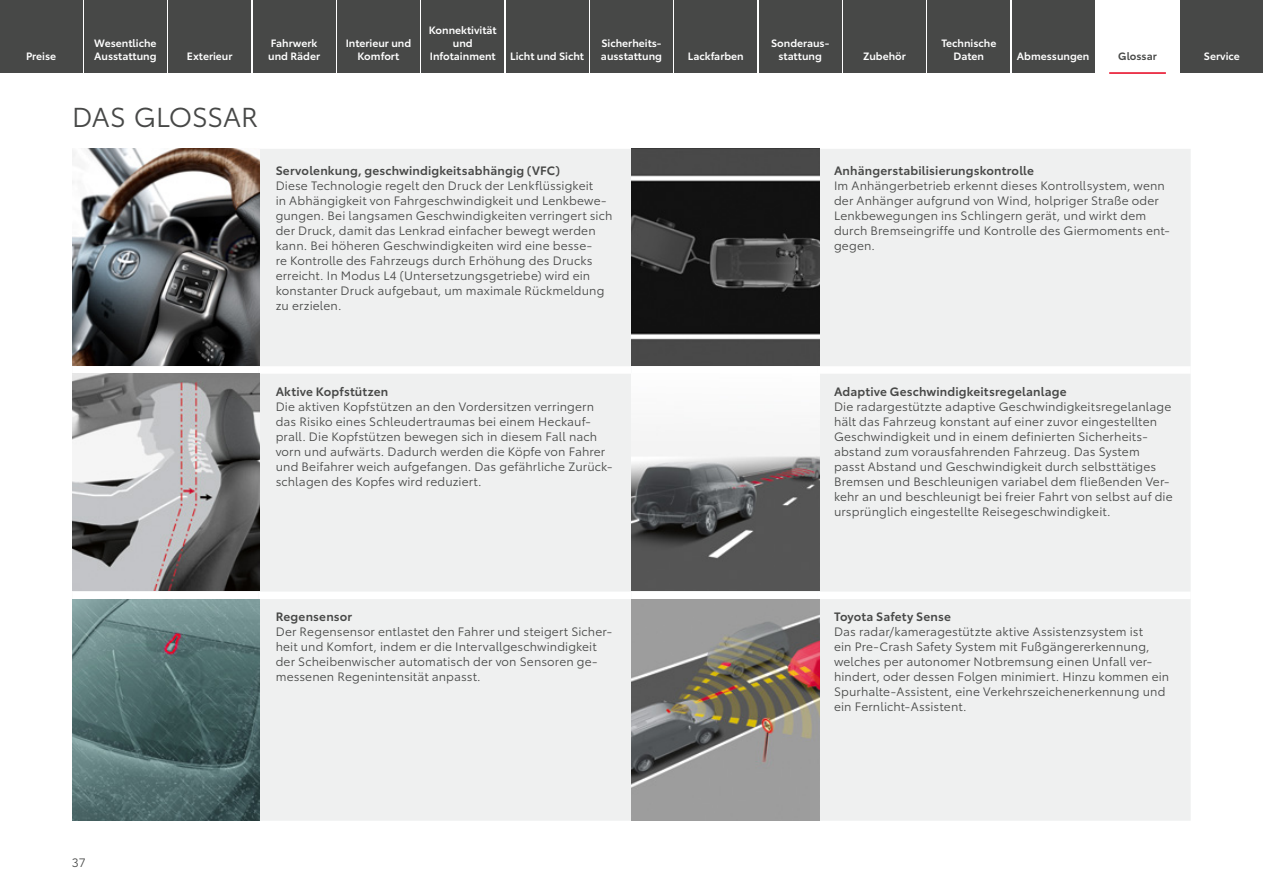
<style>
.page{position:relative;width:1263px;height:893px;background:#fff}
.page>*{position:absolute;margin:0;border:0;box-sizing:border-box;transform-origin:0 0}
._1_Headline{font:27px "Toyota Type";letter-spacing:-.01em;color:#474847}
._1_Glossar_Copy{font:12px/15px "Toyota Type";letter-spacing:.01em;color:#474847}
._1_Glossar_Head{font:600 12px "Toyota Type";letter-spacing:.015em;color:#474847}
._1_Verlinkung{font:600 10.5px/12.6px "Toyota Type";color:#fff;text-align:center}
._1_Verlinkung_aktuell{font:600 10.5px "Toyota Type";color:#474847}
</style>
<div class="page">
<div style="left:258px;top:149px;width:933px;height:672px;background:#eff0f0"></div>
<div style="left:72px;top:592px;width:187px;height:7px;background:#fff"></div>
<div style="left:259px;top:592px;width:372px;height:7px;background:#fff"></div>
<div style="left:631px;top:592px;width:186px;height:7px;background:#fff"></div>
<div style="left:817px;top:592px;width:374px;height:7px;background:#fff"></div>
<div style="left:72px;top:366px;width:187px;height:8px;background:#fff"></div>
<div style="left:259px;top:366px;width:372px;height:8px;background:#fff"></div>
<div style="left:631px;top:366px;width:186px;height:8px;background:#fff"></div>
<div style="left:817px;top:366px;width:374px;height:8px;background:#fff"></div>
<img style="left:72px;top:149px;width:188px;height:217px">
<img style="left:631px;top:149px;width:188px;height:217px">
<img style="left:72px;top:374px;width:188px;height:217px">
<img style="left:631px;top:374px;width:188px;height:217px">
<img style="left:72px;top:599px;width:188px;height:222px">
<img style="left:631px;top:599px;width:188px;height:222px">
<div style="left:0;top:0;width:82px;height:72px;background:#474847"></div>
<div style="left:84px;top:0;width:83px;height:72px;background:#474847"></div>
<div style="left:169px;top:0;width:82px;height:72px;background:#474847"></div>
<div style="left:337px;top:0;width:83px;height:72px;background:#474847"></div>
<div style="left:253px;top:0;width:82px;height:72px;background:#474847"></div>
<div style="left:422px;top:0;width:82px;height:72px;background:#474847"></div>
<div style="left:506px;top:0;width:82px;height:72px;background:#474847"></div>
<div style="left:590px;top:0;width:83px;height:72px;background:#474847"></div>
<div style="left:675px;top:0;width:82px;height:72px;background:#474847"></div>
<div style="left:759px;top:0;width:82px;height:72px;background:#474847"></div>
<div style="left:843px;top:0;width:83px;height:72px;background:#474847"></div>
<div style="left:928px;top:0;width:82px;height:72px;background:#474847"></div>
<div style="left:1012px;top:0;width:82px;height:72px;background:#474847"></div>
<hr style="left:1109px;top:72px;width:57px;height:2px;background:#e7001d">
<div style="left:1181px;top:0;width:82px;height:72px;background:#474847"></div>
<p class="_1_Verlinkung" style="left:26px;top:49px;width:32px">Preise</p>
<p class="_1_Verlinkung" style="left:94px;top:36px;width:64px;text-align:left">Wesentliche<br>Ausstattung</p>
<p class="_1_Verlinkung" style="left:187px;top:49px;width:47px">Exterieur</p>
<p class="_1_Verlinkung" style="left:268px;top:36px;width:53px;text-align:left">Fahrwerk und Räder</p>
<p class="_1_Verlinkung" style="left:346px;top:36px;width:67px">Interieur und<br>Komfort</p>
<p class="_1_Verlinkung" style="left:429px;top:23px;width:69px">Konnektivität und<br>Infotainment</p>
<p class="_1_Verlinkung" style="left:510px;top:49px;width:75px">Licht und Sicht</p>
<p class="_1_Verlinkung" style="left:601px;top:36px;width:63px;text-align:left">Sicherheits&shy;ausstattung</p>
<p class="_1_Headline" style="left:72px;top:97px;width:187px">DAS GLOSSAR</p>
<p class="_1_Glossar_Head" style="left:276px;top:161px;width:286px">Servolenkung, geschwindigkeitsabhängig (VFC)</p>
<p class="_1_Glossar_Copy" style="left:276px;top:177px;width:338px">Diese Technologie regelt den Druck der Lenkflüssigkeit<br>in Abhängigkeit von Fahrgeschwindigkeit und Lenkbewe&shy;gungen. Bei langsamen Geschwindigkeiten verringert sich der Druck, damit das Lenkrad einfacher bewegt werden kann. Bei höheren Geschwindigkeiten wird eine besse-<br>re Kontrolle des Fahrzeugs durch Erhöhung des Drucks erreicht. In Modus L4 (Untersetzungsgetriebe) wird ein konstanter Druck aufgebaut, um maximale Rückmeldung zu erzielen.</p>
<p class="_1_Verlinkung" style="left:688px;top:49px;width:57px">Lackfarben</p>
<p class="_1_Verlinkung" style="left:771px;top:36px;width:60px">Sonderaus&shy;stattung</p>
<p class="_1_Verlinkung" style="left:863px;top:49px;width:44px">Zubehör</p>
<p class="_1_Verlinkung" style="left:941px;top:36px;width:56px">Technische<br>Daten</p>
<p class="_1_Verlinkung" style="left:1017px;top:49px;width:74px">Abmessungen</p>
<p class="_1_Verlinkung_aktuell" style="left:1118px;top:48px;width:40px">Glossar</p>
<p class="_1_Verlinkung" style="left:1204px;top:49px;width:37px">Service</p>
<p class="_1_Glossar_Head" style="left:834px;top:161px;width:201px">Anhängerstabilisierungskontrolle</p>
<p class="_1_Glossar_Copy" style="left:834px;top:177px;width:337px">Im Anhängerbetrieb erkennt dieses Kontrollsystem, wenn der Anhänger aufgrund von Wind, holpriger Straße oder Lenkbewegungen ins Schlingern gerät, und wirkt dem durch Bremseingriffe und Kontrolle des Giermoments ent&shy;gegen.</p>
<p class="_1_Glossar_Head" style="left:276px;top:382px;width:114px">Aktive Kopfstützen</p>
<p class="_1_Glossar_Copy" style="left:276px;top:398px;width:338px">Die aktiven Kopfstützen an den Vordersitzen verringern das Risiko eines Schleudertraumas bei einem Heckauf&shy;prall. Die Kopfstützen bewegen sich in diesem Fall nach vorn und aufwärts. Dadurch werden die Köpfe von Fahrer und Beifahrer weich aufgefangen. Das gefährliche Zurück&shy;schlagen des Kopfes wird reduziert.</p>
<p class="_1_Glossar_Head" style="left:834px;top:382px;width:234px">Adaptive Geschwindigkeitsregelanlage</p>
<p class="_1_Glossar_Copy" style="left:834px;top:398px;width:340px">Die radargestützte adaptive Geschwindigkeitsregelanlage hält das Fahrzeug konstant auf einer zuvor eingestellten Geschwindigkeit und in einem definierten Sicherheits&shy;abstand zum vorausfahrenden Fahrzeug. Das System passt Abstand und Geschwindigkeit durch selbsttätiges Bremsen und Beschleunigen variabel dem fließenden Ver&shy;kehr an und beschleunigt bei freier Fahrt von selbst auf die ursprünglich eingestellte Reisegeschwindigkeit.</p>
<p class="_1_Glossar_Head" style="left:276px;top:608px;width:78px">Regensensor</p>
<p class="_1_Glossar_Copy" style="left:276px;top:624px;width:338px">Der Regensensor entlastet den Fahrer und steigert Sicher&shy;heit und Komfort, indem er die Intervallgeschwindigkeit der Scheibenwischer automatisch der von Sensoren ge&shy;messenen Regenintensität anpasst.</p>
<p class="_1_Glossar_Head" style="left:834px;top:608px;width:118px">Toyota Safety Sense</p>
<p class="_1_Glossar_Copy" style="left:834px;top:624px;width:337px">Das radar/kameragestützte aktive Assistenzsystem ist<br>ein Pre-Crash Safety System mit Fußgängererkennung, welches per autonomer Notbremsung einen Unfall ver&shy;hindert, oder dessen Folgen minimiert. Hinzu kommen ein Spurhalte-Assistent, eine Verkehrszeichenerkennung und ein Fernlicht-Assistent.</p>
<p class="_1_Glossar_Copy" style="left:72px;top:855px;width:15px">37</p>
</div>
